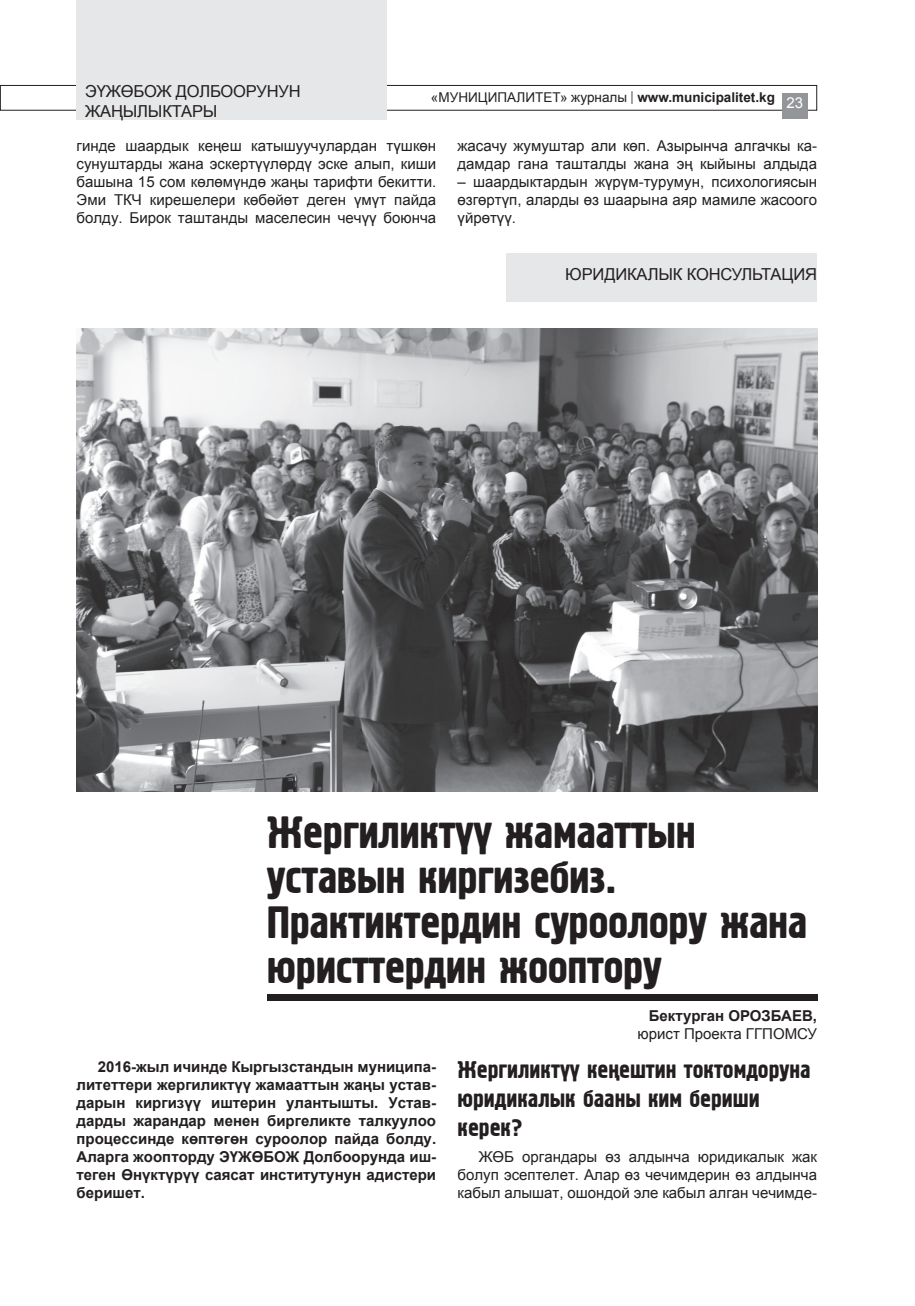
<style>
.page{position:relative;width:915px;height:1306px;background:#fff}
.page>*{position:absolute;margin:0;border:0;box-sizing:border-box;transform-origin:0 0}
.t1{font:45px/45px "KS Hermes";letter-spacing:-.01em;color:#231f20}
.t2{font:24px/28.8px "KS Hermes";color:#231f20}
.t3{font:16.5px "Arial";letter-spacing:-.01em;color:#231f20}
.t4{font:15px/18px "Arial";color:#231f20;text-align:justify}
.t5{font:700 15px/18px "Arial";color:#231f20;text-align:justify}
.t6{font:15px "Arial";color:#fff}
.t7{font:13.5px "Arial";color:#231f20}
.s1{font-weight:700}
</style>
<div class="page">
<div style="left:0;top:85px;width:816px;height:26px;border:1px solid #231f20"></div>
<div style="left:781px;top:94px;width:26px;height:25px;background:#939598"></div>
<div style="left:77px;top:0;width:310px;height:119px;background:#e6e7e9"></div>
<div style="left:267px;top:994px;width:549px;height:6px;background:#231f20"></div>
<img style="left:77px;top:329px;width:739px;height:462px">
<div style="left:506px;top:253px;width:310px;height:49px;background:#e6e7e9"></div>
<p class="t3" style="left:85px;top:80px;width:217px">ЭҮЖӨБОЖ ДОЛБООРУНУН</p>
<p class="t7" style="left:431px;top:89px;width:345px">«МУНИЦИПАЛИТЕТ» журналы | <span class="s1">www.municipalitet.kg</span></p>
<p class="t3" style="left:85px;top:100px;width:134px">ЖАҢЫЛЫКТАРЫ</p>
<p class="t6" style="left:786px;top:92px;width:18px">23</p>
<p class="t4" style="left:77px;top:137px;width:361px">гинде шаардык кеңеш катышуучулардан түшкөн сунуштарды жана эскертүүлөрдү эске алып, киши башына 15 сом көлөмүндө жаңы тарифти бекитти.<br>Эми ТКЧ кирешелери көбөйөт деген үмүт пайда болду. Бирок таштанды маселесин чечүү боюнча</p>
<p class="t4" style="left:457px;top:137px;width:361px">жасачу жумуштар али көп. Азырынча алгачкы ка&shy;дамдар гана ташталды жана эң кыйыны алдыда</p>
<p class="t4" style="left:457px;top:173px;width:361px">– шаардыктардын жүрүм-турумун, психологиясын өзгөртүп, аларды өз шаарына аяр мамиле жасоого үйрөтүү.</p>
<p class="t3" style="left:565px;top:263px;width:253px">ЮРИДИКАЛЫК КОНСУЛЬТАЦИЯ</p>
<h1 class="t1" style="left:267px;top:811px;width:542px">Жергиликт== жамааттын уставын киргизебиз.<br>Практиктердин суроолору жана юристтердин жооптору</h1>
<p class="t5" style="left:648px;top:1007px;width:170px">Бектурган ОРОЗБАЕВ,</p>
<p class="t4" style="left:637px;top:1025px;width:181px">юрист Проекта ГГПОМСУ</p>
<p class="t5" style="left:76px;top:1057px;width:361px;text-indent:21px">2016-жыл ичинде Кыргызстандын муниципа&shy;литеттери жергиликтүү жамааттын жаңы устав&shy;дарын киргизүү иштерин улантышты. Устав&shy;дарды жарандар менен биргеликте талкуулоо процессинде көптөгөн суроолор пайда болду.<br>Аларга жоопторду ЭҮЖӨБОЖ Долбоорунда иш&shy;теген Өнүктүрүү саясат институтунун адистери беришет.</p>
<h2 class="t2" style="left:457px;top:1056px;width:354px">Жергиликт== ке\ештин токтомдоруна юридикалык бааны ким бериши керек?</h2>
<p class="t4" style="left:457px;top:1147px;width:361px;text-indent:21px">ЖӨБ органдары өз алдынча юридикалык жак болуп эсептелет. Алар өз чечимдерин өз алдынча кабыл алышат, ошондой эле кабыл алган чечимде-</p>
</div>
